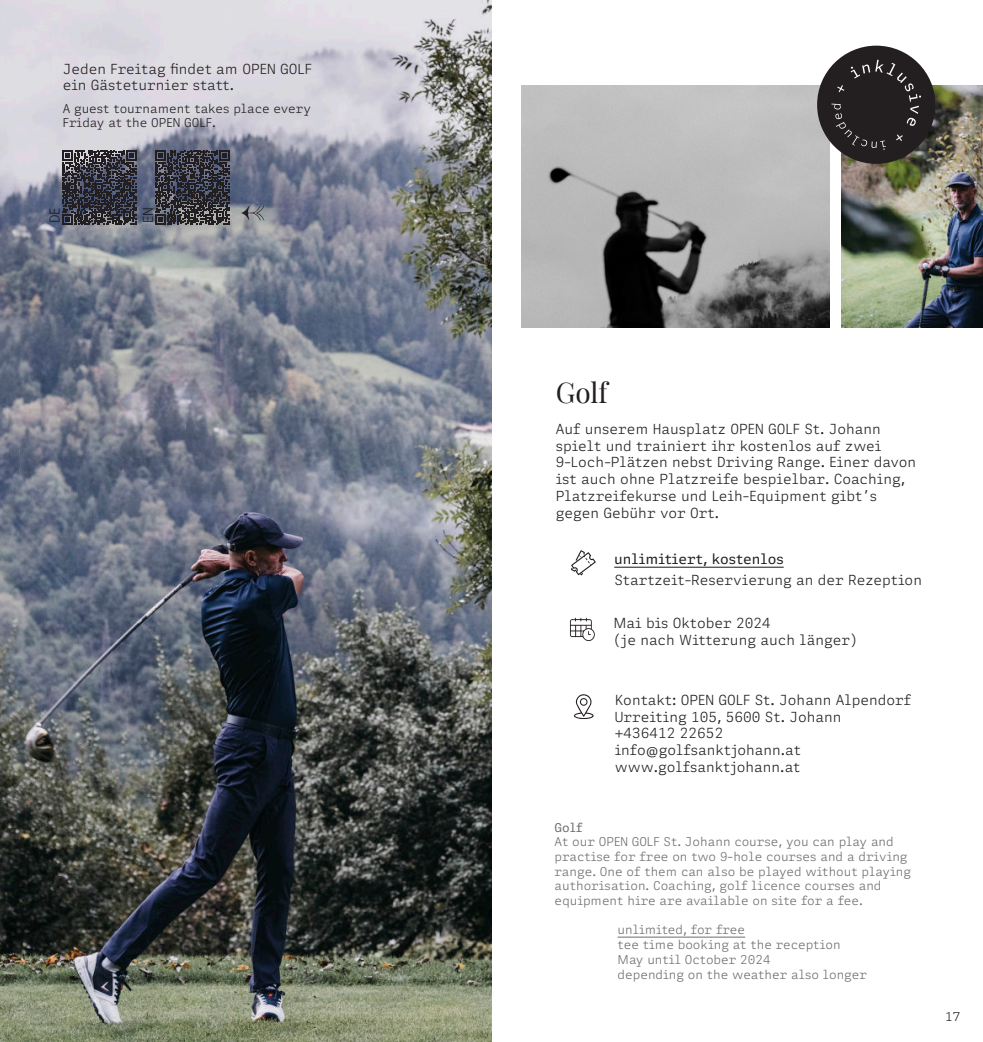
<style>
.page{position:relative;width:983px;height:1042px;background:#fff}
.page>*{position:absolute;margin:0;border:0;box-sizing:border-box;transform-origin:0 0}
.t1{font:28px "Playfair Display";color:#231f20}
.t2{font:300 14px/16.8px "Adelle Mono Flex";color:#231f20}
.t3{font:14px "Adelle Mono Flex";color:#231f20}
.t4{font:300 12.25px/14.7px "Adelle Mono Flex";color:#6d6e71}
.t5{font:300 12.25px/14.7px "Adelle Mono Flex";color:#231f20}
.t6{font:12.25px "Adelle Mono Flex";color:#6d6e71}
</style>
<div class="page">
<img style="left:0;top:0;width:491px;height:1042px">
<img style="left:521px;top:86px;width:307px;height:241px">
<img style="left:841px;top:86px;width:141px;height:241px">
<div style="left:816px;top:46px;width:119px;height:118px;background:#231f20;border-radius:50%"></div>
<svg style="left:831px;top:60px;width:89px;height:90px"></svg>
<hr style="left:617px;top:936px;width:128px;height:1px;background:#6d6e71">
<hr style="left:614px;top:567px;width:169px;height:1px;background:#231f20">
<svg style="left:571px;top:550px;width:24px;height:25px"></svg>
<svg style="left:570px;top:617px;width:24px;height:24px"></svg>
<svg style="left:574px;top:694px;width:20px;height:25px"></svg>
<svg style="left:241px;top:206px;width:23px;height:14px"></svg>
<svg style="left:62px;top:150px;width:74px;height:75px"></svg>
<svg style="left:155px;top:150px;width:74px;height:75px"></svg>
<p class="t2" style="left:63px;top:60px;width:251px">Jeden Freitag findet am OPEN GOLF ein Gästeturnier statt.</p>
<p class="t5" style="left:63px;top:101px;width:250px">A guest tournament takes place every<br>Friday at the OPEN GOLF.</p>
<p class="t2" style="left:47px;top:223px;width:17px;rotate:-90deg">DE</p>
<p class="t2" style="left:140px;top:223px;width:17px;rotate:-90deg">EN</p>
<h1 class="t1" style="left:555px;top:381px;width:54px">Golf</h1>
<p class="t2" style="left:555px;top:420px;width:362px">Auf unserem Hausplatz OPEN GOLF St. Johann spielt und trainiert ihr kostenlos auf zwei 9-Loch-Plätzen nebst Driving Range. Einer davon ist auch ohne Platzreife bespielbar. Coaching, Platzreifekurse und Leih-Equipment gibt’s gegen Gebühr vor Ort.</p>
<p class="t3" style="left:614px;top:551px;width:171px">unlimitiert, kostenlos</p>
<p class="t2" style="left:614px;top:572px;width:309px">Startzeit-Reservierung an der Rezeption</p>
<p class="t2" style="left:613px;top:615px;width:245px">Mai bis Oktober 2024<br>(je nach Witterung auch länger)</p>
<p class="t2" style="left:614px;top:691px;width:298px">Kontakt: OPEN GOLF St. Johann Alpendorf<br>Urreiting 105, 5600 St. Johann<br>+436412 22652 info@golfsanktjohann.at www.golfsanktjohann.at</p>
<p class="t6" style="left:554px;top:820px;width:29px">Golf</p>
<p class="t4" style="left:554px;top:834px;width:358px">At our OPEN GOLF St. Johann course, you can play and practise for free on two 9-hole courses and a driving range. One of them can also be played without playing authorisation. Coaching, golf licence courses and equipment hire are available on site for a fee.</p>
<p class="t4" style="left:617px;top:923px;width:251px">unlimited, for free<br>tee time booking at the reception<br>May until October 2024<br>depending on the weather also longer</p>
<p class="t5" style="left:944px;top:1010px;width:17px">17</p>
</div>
